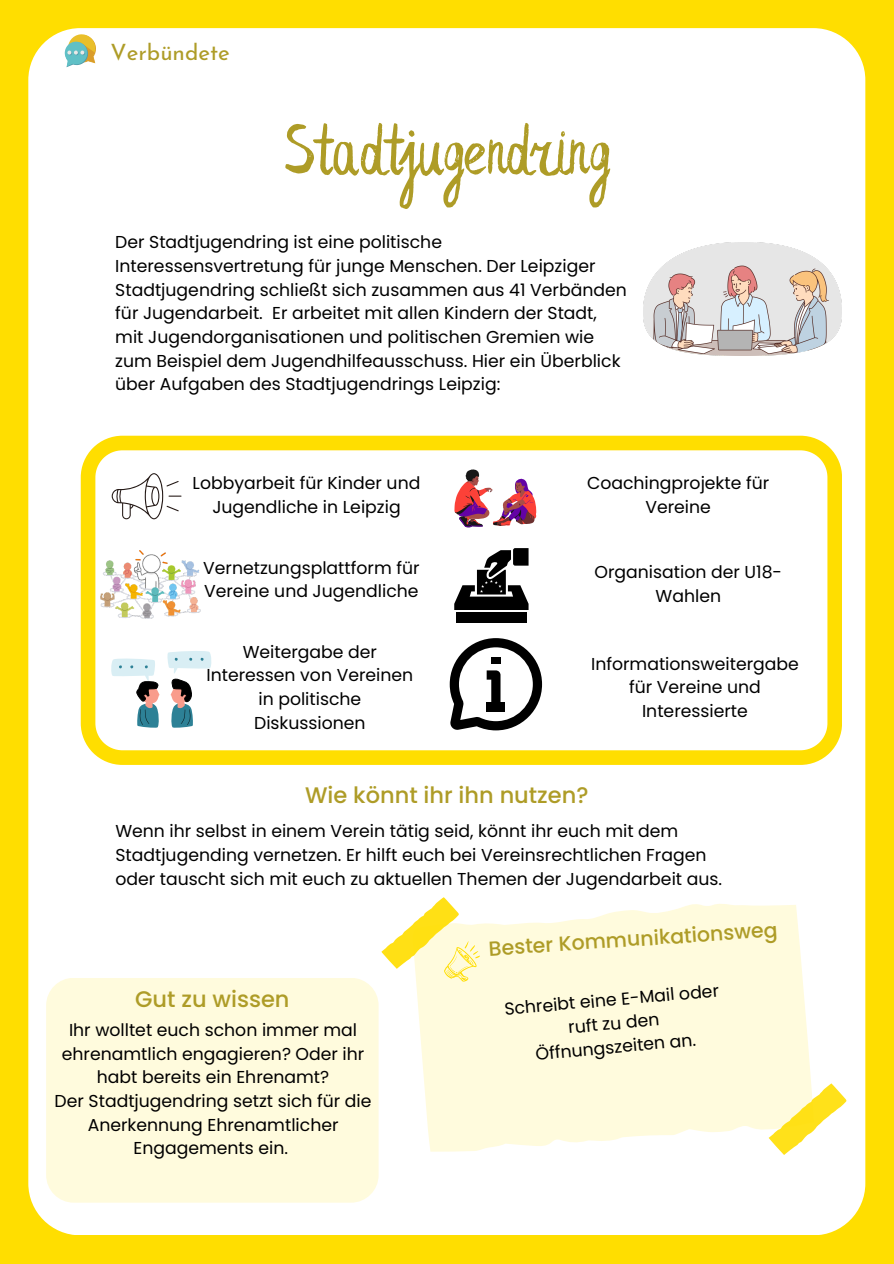
<style>
.page{position:relative;width:894px;height:1264px;background:#fff}
.page>*{position:absolute;margin:0;border:0;box-sizing:border-box;transform-origin:0 0}
.t1{font:75px "Leafy Extended";color:#ae9c27}
.t2{font:500 22.5px "Poppins";color:#ae9c27}
.t3{font:22.5px "Josefin Sans";color:#ae9c27}
.t4{font:500 20.55px "Poppins";color:#ae9c27}
.t5{font:17.25px/23.7px "Poppins";color:#000;text-align:center}
</style>
<div class="page">
<div style="left:0;top:0;width:893px;height:1263px;background:#ffde00"></div>
<div style="left:28px;top:28px;width:837px;height:1206px;background:#fff;border-radius:52px"></div>
<div style="left:46px;top:977px;width:332px;height:225px;background:#fffbdd;border-radius:28px"></div>
<svg style="left:416px;top:904px;width:395px;height:248px;background:#fffbe0"></svg>
<svg style="left:765px;top:1082px;width:82px;height:73px"></svg>
<svg style="left:381px;top:897px;width:99px;height:84px"></svg>
<svg style="left:81px;top:435px;width:760px;height:330px"></svg>
<svg style="left:112px;top:473px;width:69px;height:46px"></svg>
<img style="left:100px;top:551px;width:100px;height:67px">
<svg style="left:111px;top:657px;width:49px;height:71px"></svg>
<svg style="left:166px;top:649px;width:46px;height:79px"></svg>
<svg style="left:454px;top:469px;width:82px;height:58px"></svg>
<div style="left:456px;top:612px;width:70px;height:10px;background:#000"></div>
<svg style="left:454px;top:548px;width:74px;height:62px"></svg>
<svg style="left:449px;top:638px;width:93px;height:92px"></svg>
<div style="left:486px;top:702px;width:19px;height:10px;background:#000"></div>
<div style="left:491px;top:656px;width:9px;height:7px;background:#000"></div>
<img style="left:643px;top:242px;width:198px;height:113px">
<svg style="left:65px;top:34px;width:31px;height:33px"></svg>
<p class="t3" style="left:111px;top:43px;width:121px">Verbündete</p>
<h1 class="t1" style="left:284px;top:119px;width:327px">Stadtjugendring</h1>
<p class="t5" style="left:115px;top:230px;width:513px;text-align:left">Der Stadtjugendring ist eine politische Interessensvertretung für junge Menschen. Der Leipziger Stadtjugendring schließt sich zusammen aus 41 Verbänden für Jugendarbeit. Er arbeitet mit allen Kindern der Stadt, mit Jugendorganisationen und politischen Gremien wie zum Beispiel dem Jugendhilfeausschuss. Hier ein Überblick über Aufgaben des Stadtjugendrings Leipzig:</p>
<p class="t5" style="left:192px;top:471px;width:229px">Lobbyarbeit für Kinder und<br>Jugendliche in Leipzig</p>
<p class="t5" style="left:203px;top:555px;width:218px;text-align:left">Vernetzungsplattform für<br>Vereine und Jugendliche</p>
<p class="t5" style="left:206px;top:640px;width:208px">Weitergabe der<br>Interessen von Vereinen in politische<br>Diskussionen</p>
<p class="t5" style="left:587px;top:471px;width:184px">Coachingprojekte für<br>Vereine</p>
<p class="t5" style="left:594px;top:560px;width:189px">Organisation der U18-<br>Wahlen</p>
<p class="t5" style="left:591px;top:651px;width:209px">Informationsweitergabe für Vereine und<br>Interessierte</p>
<p class="t2" style="left:305px;top:779px;width:285px">Wie könnt ihr ihn nutzen?</p>
<p class="t5" style="left:115px;top:819px;width:608px;text-align:left">Wenn ihr selbst in einem Verein tätig seid, könnt ihr euch mit dem<br>Stadtjugending vernetzen. Er hilft euch bei Vereinsrechtlichen Fragen oder tauscht sich mit euch zu aktuellen Themen der Jugendarbeit aus.</p>
<p class="t2" style="left:135px;top:983px;width:156px">Gut zu wissen</p>
<p class="t5" style="left:62px;top:1018px;width:304px">Ihr wolltet euch schon immer mal ehrenamtlich engagieren? Oder ihr habt bereits ein Ehrenamt?</p>
<p class="t5" style="left:55px;top:1089px;width:318px">Der Stadtjugendring setzt sich für die<br>Anerkennung Ehrenamtlicher<br>Engagements ein.</p>
<p class="t4" style="left:487px;top:934px;width:291px;rotate:-4deg">Bester Kommunikationsweg</p>
<h2 class="t5" style="left:503px;top:997px;width:217px;rotate:-5deg">Schreibt eine E-Mail oder ruft zu den<br>Öffnungszeiten an.</h2>
</div>
